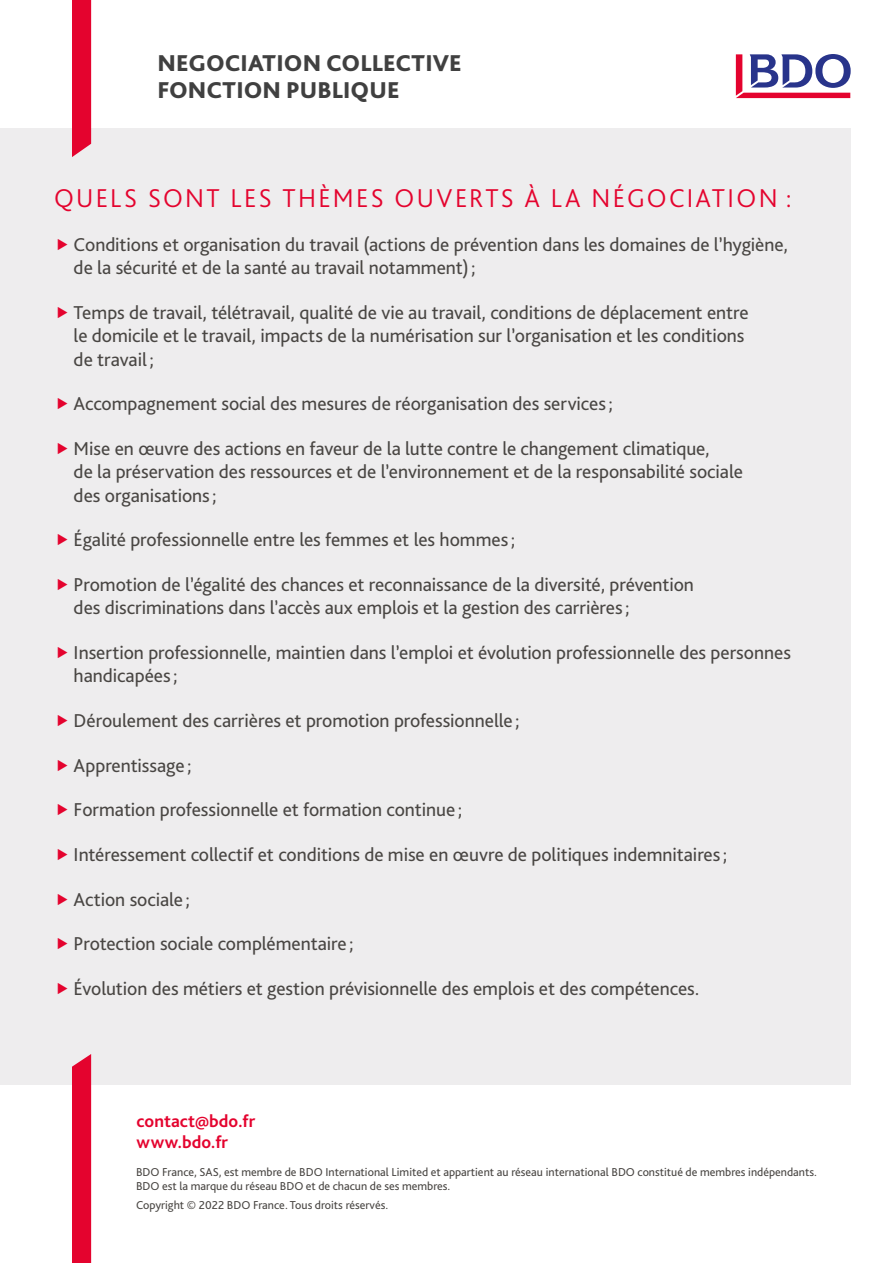
<style>
.page{position:relative;width:893px;height:1263px;background:#fff}
.page>*{position:absolute;margin:0;border:0;box-sizing:border-box;transform-origin:0 0}
.t1{font:300 27px "Bliss Pro";letter-spacing:.09em;color:#e4032e}
.t2{font:800 24px/27px "Bliss Pro";letter-spacing:.005em;color:#404040}
.t3{font:19.5px/23.4px "Bliss Pro";letter-spacing:-.005em;color:#494643}
.t4{font:700 18px/21px "Bliss Pro";color:#e4032e}
.t5{font:12px/14.4px "Bliss Pro";color:#494643}
</style>
<div class="page">
<div style="left:0;top:128px;width:850px;height:956px;background:#eeedee"></div>
<div style="left:72px;top:0;width:19px;height:157px;background:#e4032e"></div>
<div style="left:72px;top:1054px;width:19px;height:209px;background:#e4032e"></div>
<svg style="left:736px;top:54px;width:115px;height:44px"></svg>
<p class="t2" style="left:157px;top:49px;width:306px">NEGOCIATION COLLECTIVE<br>FONCTION PUBLIQUE</p>
<h1 class="t1" style="left:54px;top:181px;width:739px">QUELS SONT LES THÈMES OUVERTS À LA NÉGOCIATION :</h1>
<p class="t3" style="left:74px;top:232px;width:716px">Conditions et organisation du travail (actions de prévention dans les domaines de l’hygiène, de la sécurité et de la santé au travail notamment);</p>
<p class="t3" style="left:74px;top:300px;width:676px">Temps de travail, télétravail, qualité de vie au travail, conditions de déplacement entre le domicile et le travail, impacts de la numérisation sur l’organisation et les conditions de travail;</p>
<p class="t3" style="left:74px;top:392px;width:541px">Accompagnement social des mesures de réorganisation des services;</p>
<p class="t3" style="left:74px;top:436px;width:671px">Mise en œuvre des actions en faveur de la lutte contre le changement climatique,<br>de la préservation des ressources et de l’environnement et de la responsabilité sociale des organisations;</p>
<p class="t3" style="left:74px;top:528px;width:443px">Égalité professionnelle entre les femmes et les hommes;</p>
<p class="t3" style="left:74px;top:572px;width:622px">Promotion de l’égalité des chances et reconnaissance de la diversité, prévention des discriminations dans l’accès aux emplois et la gestion des carrières;</p>
<p class="t3" style="left:74px;top:640px;width:719px">Insertion professionnelle, maintien dans l’emploi et évolution professionnelle des personnes handicapées;</p>
<p class="t3" style="left:74px;top:708px;width:448px">Déroulement des carrières et promotion professionnelle ;</p>
<p class="t3" style="left:74px;top:753px;width:120px">Apprentissage ;</p>
<p class="t3" style="left:74px;top:798px;width:390px">Formation professionnelle et formation continue ;</p>
<p class="t3" style="left:74px;top:842px;width:655px">Intéressement collectif et conditions de mise en œuvre de politiques indemnitaires;</p>
<p class="t3" style="left:74px;top:887px;width:118px">Action sociale ;</p>
<p class="t3" style="left:74px;top:932px;width:282px">Protection sociale complémentaire ;</p>
<p class="t3" style="left:74px;top:976px;width:627px">Évolution des métiers et gestion prévisionnelle des emplois et des compétences.</p>
<p class="t4" style="left:137px;top:1110px;width:120px">contact@bdo.fr www.bdo.fr</p>
<p class="t5" style="left:136px;top:1164px;width:682px">BDO France, SAS, est membre de BDO International Limited et appartient au réseau international BDO constitué de membres indépendants.<br>BDO est la marque du réseau BDO et de chacun de ses membres.</p>
<p class="t5" style="left:136px;top:1197px;width:254px">Copyright © 2022 BDO France. Tous droits réservés.</p>
</div>
